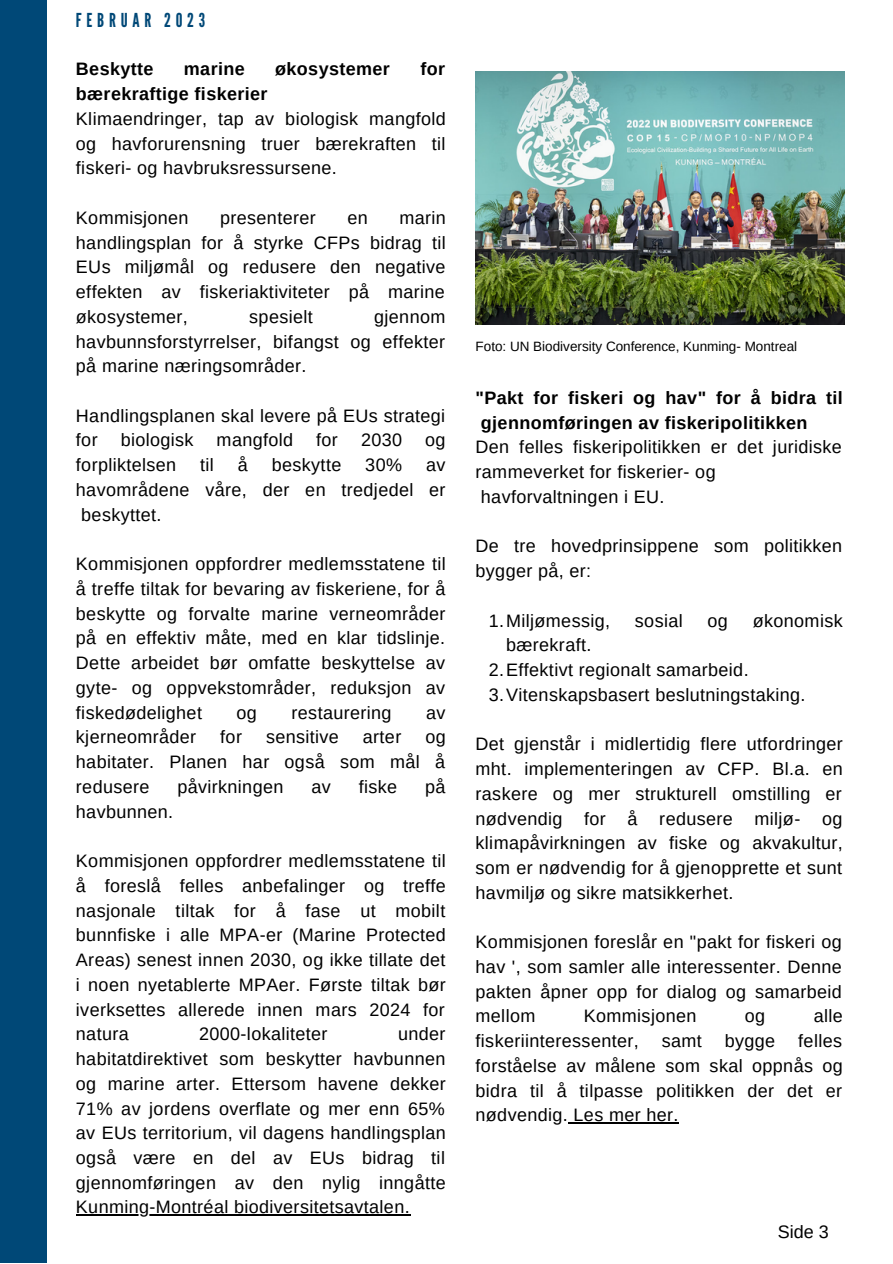
<style>
.page{position:relative;width:893px;height:1264px;background:#fff}
.page>*{position:absolute;margin:0;border:0;box-sizing:border-box;transform-origin:0 0}
.t1{font:19.2px "League Gothic";letter-spacing:.25em;color:#004877}
.t2{font:18px/24.8px "Arimo";letter-spacing:.02em;color:#000;text-align:justify}
.t3{font:700 18px/24.8px "Arimo";letter-spacing:.02em;color:#000}
.t4{font:13.5px "Arimo";color:#000}
</style>
<div class="page">
<div style="left:0;top:0;width:46px;height:1262px;background:#004877"></div>
<img style="left:475px;top:71px;width:369px;height:253px">
<hr style="left:568px;top:1122px;width:110px;height:1px;background:#000">
<hr style="left:76px;top:1214px;width:334px;height:1px;background:#000">
<p class="t1" style="left:76px;top:9px;width:131px">FEBRUAR 2023</p>
<p class="t3" style="left:76px;top:57px;width:79px">Beskytte</p>
<p class="t3" style="left:184px;top:57px;width:62px">marine</p>
<p class="t3" style="left:275px;top:57px;width:116px">økosystemer</p>
<p class="t3" style="left:420px;top:57px;width:26px">for</p>
<p class="t3" style="left:76px;top:81px;width:193px">bærekraftige fiskerier</p>
<p class="t2" style="left:76px;top:106px;width:371px">Klimaendringer, tap av biologisk mangfold og havforurensning truer bærekraften til fiskeri- og havbruksressursene.</p>
<p class="t2" style="left:76px;top:205px;width:114px">Kommisjonen</p>
<p class="t2" style="left:220px;top:205px;width:97px">presenterer</p>
<p class="t2" style="left:347px;top:205px;width:22px">en</p>
<p class="t2" style="left:76px;top:205px;width:371px;text-indent:323px">marin handlingsplan for å styrke CFPs bidrag til EUs miljømål og redusere den negative effekten av fiskeriaktiviteter på marine økosystemer,</p>
<p class="t2" style="left:76px;top:304px;width:371px;text-indent:298px">gjennom havbunnsforstyrrelser, bifangst og effekter på marine næringsområder.</p>
<p class="t2" style="left:76px;top:403px;width:371px">Handlingsplanen skal levere på EUs strategi for</p>
<p class="t2" style="left:249px;top:304px;width:65px">spesielt</p>
<p class="t2" style="left:121px;top:428px;width:74px">biologisk</p>
<p class="t2" style="left:217px;top:428px;width:78px">mangfold</p>
<p class="t2" style="left:316px;top:428px;width:23px">for</p>
<p class="t2" style="left:361px;top:428px;width:43px">2030</p>
<p class="t2" style="left:425px;top:428px;width:22px">og</p>
<p class="t2" style="left:76px;top:452px;width:102px">forpliktelsen</p>
<p class="t2" style="left:200px;top:452px;width:15px">til</p>
<p class="t2" style="left:238px;top:452px;width:11px">å</p>
<p class="t2" style="left:272px;top:452px;width:71px">beskytte</p>
<p class="t2" style="left:365px;top:452px;width:38px">30%</p>
<p class="t2" style="left:76px;top:452px;width:371px;text-indent:350px">av havområdene våre, der en tredjedel er beskyttet.</p>
<p class="t2" style="left:76px;top:551px;width:371px">Kommisjonen oppfordrer medlemsstatene til å treffe tiltak for bevaring av fiskeriene, for å beskytte og forvalte marine verneområder på en effektiv måte, med en klar tidslinje.<br>Dette arbeidet bør omfatte beskyttelse av gyte- og oppvekstområder, reduksjon av fiskedødelighet</p>
<p class="t2" style="left:236px;top:700px;width:22px">og</p>
<p class="t2" style="left:291px;top:700px;width:101px">restaurering</p>
<p class="t2" style="left:426px;top:700px;width:21px">av</p>
<p class="t2" style="left:76px;top:724px;width:122px">kjerneområder</p>
<p class="t2" style="left:220px;top:724px;width:23px">for</p>
<p class="t2" style="left:266px;top:724px;width:74px">sensitive</p>
<p class="t2" style="left:363px;top:724px;width:40px">arter</p>
<p class="t2" style="left:76px;top:724px;width:371px;text-indent:349px">og habitater. Planen har også som mål å redusere</p>
<p class="t2" style="left:177px;top:774px;width:107px">påvirkningen</p>
<p class="t2" style="left:311px;top:774px;width:21px">av</p>
<p class="t2" style="left:358px;top:774px;width:40px">fiske</p>
<p class="t2" style="left:425px;top:774px;width:22px">på</p>
<p class="t2" style="left:76px;top:799px;width:99px">havbunnen.</p>
<p class="t2" style="left:76px;top:848px;width:371px">Kommisjonen oppfordrer medlemsstatene til å foreslå felles anbefalinger og treffe nasjonale tiltak for å fase ut mobilt bunnfiske i alle MPA-er (Marine Protected Areas) senest innen 2030, og ikke tillate det i noen nyetablerte MPAer. Første tiltak bør iverksettes allerede innen mars 2024 for natura</p>
<p class="t2" style="left:76px;top:1021px;width:371px;text-indent:322px">under habitatdirektivet som beskytter havbunnen og marine arter. Ettersom havene dekker 71% av jordens overflate og mer enn 65% av EUs territorium, vil dagens handlingsplan også være en del av EUs bidrag til gjennomføringen av den nylig inngåtte Kunming-Montréal biodiversitetsavtalen.</p>
<p class="t2" style="left:199px;top:1021px;width:130px">2000-lokaliteter</p>
<p class="t4" style="left:475px;top:339px;width:323px">Foto: UN Biodiversity Conference, Kunming- Montreal</p>
<p class="t3" style="left:475px;top:385px;width:368px">"Pakt for fiskeri og hav" for å bidra til gjennomføringen av fiskeripolitikken</p>
<p class="t2" style="left:475px;top:435px;width:368px;text-align:left">Den felles fiskeripolitikken er det juridiske rammeverket for fiskerier- og havforvaltningen i EU.</p>
<p class="t2" style="left:475px;top:533px;width:368px">De tre hovedprinsippene som politikken bygger på, er:</p>
<p class="t2" style="left:488px;top:608px;width:123px">1.Miljømessig,</p>
<p class="t2" style="left:635px;top:608px;width:49px">sosial</p>
<p class="t2" style="left:707px;top:608px;width:22px">og</p>
<p class="t2" style="left:752px;top:608px;width:91px">økonomisk</p>
<p class="t2" style="left:488px;top:632px;width:318px;text-align:left;text-indent:17px">bærekraft.<br>2.Effektivt regionalt samarbeid.<br>3.Vitenskapsbasert beslutningstaking.</p>
<p class="t2" style="left:475px;top:731px;width:369px">Det gjenstår i midlertidig flere utfordringer mht. implementeringen av CFP. Bl.a. en raskere og mer strukturell omstilling er nødvendig for å redusere miljø- og klimapåvirkningen av fiske og akvakultur, som er nødvendig for å gjenopprette et sunt havmiljø og sikre matsikkerhet.</p>
<p class="t2" style="left:475px;top:929px;width:368px">Kommisjonen foreslår en "pakt for fiskeri og hav ', som samler alle interessenter. Denne pakten åpner opp for dialog og samarbeid mellom</p>
<p class="t2" style="left:583px;top:1003px;width:114px">Kommisjonen</p>
<p class="t2" style="left:744px;top:1003px;width:22px">og</p>
<p class="t2" style="left:813px;top:1003px;width:31px">alle</p>
<p class="t2" style="left:475px;top:1028px;width:165px">fiskeriinteressenter,</p>
<p class="t2" style="left:661px;top:1028px;width:42px">samt</p>
<p class="t2" style="left:724px;top:1028px;width:52px">bygge</p>
<p class="t2" style="left:475px;top:1028px;width:369px;text-indent:322px">felles forståelse av målene som skal oppnås og bidra til å tilpasse politikken der det er nødvendig. Les mer her.</p>
<p class="t2" style="left:777px;top:1219px;width:52px">Side 3</p>
</div>
